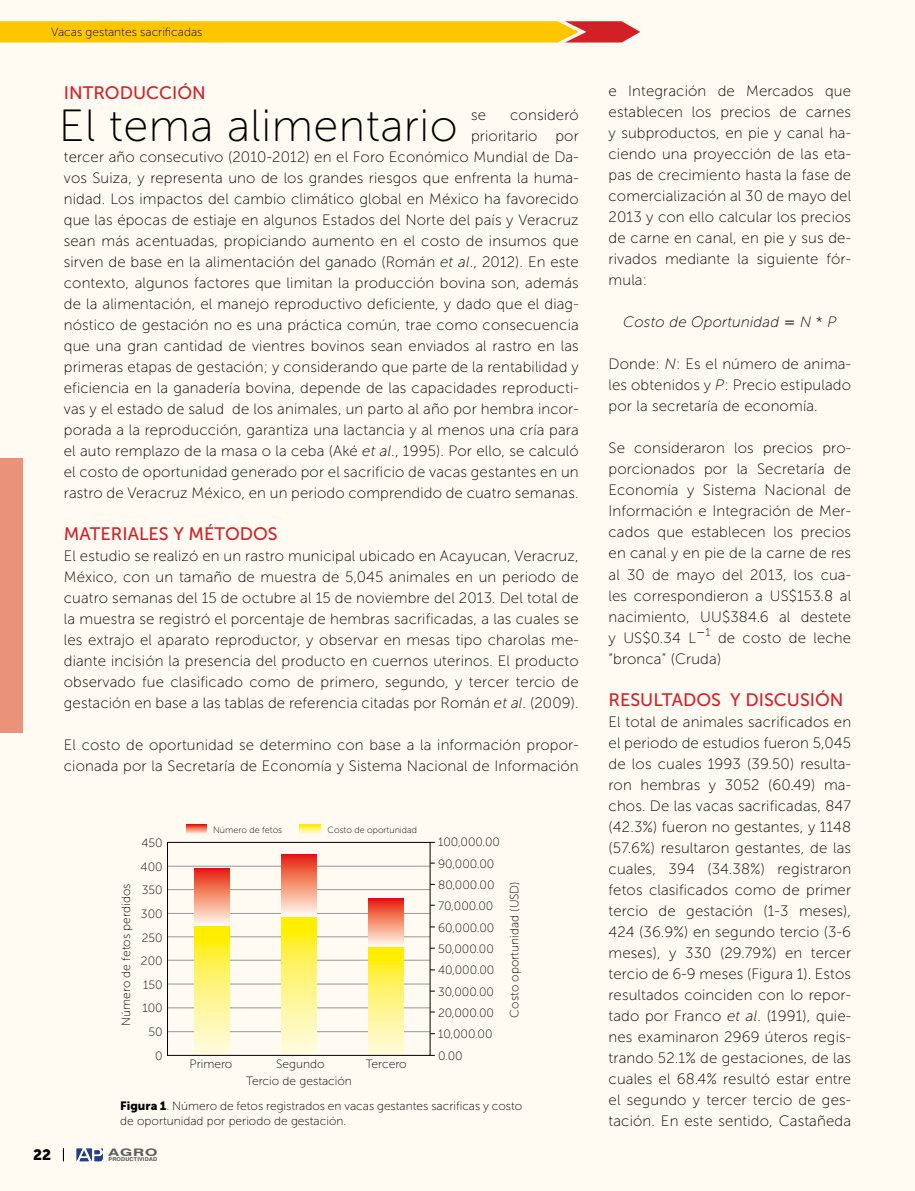
<style>
.page{position:relative;width:915px;height:1191px;background:#fff}
.page>*{position:absolute;margin:0;border:0;box-sizing:border-box;transform-origin:0 0}
.t1{font:45px "Museo Sans 100";letter-spacing:.01em;color:#000}
.t2{font:18px "Museo Sans 500";color:#d1222a}
.t3{font:15px/21px "Museo Sans 100";letter-spacing:.01em;color:#000;text-align:justify}
.t4{font:italic 15px "Museo Sans 100";letter-spacing:.01em;color:#000}
.t5{font:15px "Museo Sans 900";color:#000}
.t6{font:12px/21.3px "Museo Sans 100";color:#000}
.t7{font:700 10.35px "Swiss 721 BT";color:#000;scale:1.52 1}
.t8{font:9px "Museo Sans 100";color:#000}
.t9{font:700 5.4px "Swiss 721 BT";letter-spacing:.03em;color:#000}
.s1{font-style:italic}
.s2{font-family:"Museo Sans 900"}
.s3{font-style:normal}
</style>
<div class="page">
<div style="left:0;top:0;width:914px;height:1191px;background:#fffbf2"></div>
<hr style="left:167px;top:866px;width:263px;height:1px;background:#969797">
<hr style="left:167px;top:889px;width:263px;height:1px;background:#969797">
<hr style="left:167px;top:913px;width:263px;height:1px;background:#969797">
<hr style="left:167px;top:936px;width:263px;height:1px;background:#969797">
<hr style="left:167px;top:960px;width:263px;height:1px;background:#969797">
<hr style="left:167px;top:983px;width:263px;height:1px;background:#969797">
<hr style="left:167px;top:1007px;width:263px;height:1px;background:#969797">
<hr style="left:167px;top:1031px;width:263px;height:1px;background:#969797">
<svg style="left:194px;top:926px;width:35px;height:127px;background:#fff476"></svg>
<svg style="left:368px;top:946px;width:35px;height:107px;background:#fff375"></svg>
<svg style="left:282px;top:916px;width:34px;height:137px;background:#fff479"></svg>
<div style="left:194px;top:868px;width:35px;height:58px;background:linear-gradient(to bottom,#e72206,#fffbe8)"></div>
<div style="left:368px;top:899px;width:35px;height:47px;background:linear-gradient(to bottom,#e72307,#fffbe6)"></div>
<div style="left:282px;top:854px;width:34px;height:62px;background:linear-gradient(to bottom,#e72206,#fffbe7)"></div>
<svg style="left:300px;top:824px;width:20px;height:9px"></svg>
<svg style="left:186px;top:824px;width:21px;height:9px"></svg>
<div style="left:167px;top:842px;width:263px;height:213px;border:1px solid #000"></div>
<svg style="left:785px;top:321px;width:9px;height:4px"></svg>
<p class="t6" style="left:51px;top:22px;width:153px">Vacas gestantes sacrificadas</p>
<p class="t2" style="left:64px;top:82px;width:143px">INTRODUCCIÓN</p>
<h1 class="t1" style="left:59px;top:101px;width:400px">El tema alimentario</h1>
<p class="t3" style="left:471px;top:104px;width:16px">se</p>
<p class="t3" style="left:64px;top:104px;width:516px;text-align:right">consideró<br>prioritario por<br>tercer año consecutivo (2010-2012) en el Foro Económico Mundial de Da&shy;vos Suiza, y representa uno de los grandes riesgos que enfrenta la huma&shy;nidad. Los impactos del cambio climático global en México ha favorecido que las épocas de estiaje en algunos Estados del Norte del país y Veracruz sean más acentuadas, propiciando aumento en el costo de insumos que sirven de base en la alimentación del ganado (Román <span class="s1">et al</span>., 2012). En este contexto, algunos factores que limitan la producción bovina son, además de la alimentación, el manejo reproductivo deficiente, y dado que el diag&shy;nóstico de gestación no es una práctica común, trae como consecuencia que una gran cantidad de vientres bovinos sean enviados al rastro en las primeras etapas de gestación; y considerando que parte de la rentabilidad y eficiencia en la ganadería bovina, depende de las capacidades reproducti&shy;vas y el estado de salud de los animales, un parto al año por hembra incor&shy;porada a la reproducción, garantiza una lactancia y al menos una cría para el auto remplazo de la masa o la ceba (Aké <span class="s1">et al</span>., 1995). Por ello, se calculó el costo de oportunidad generado por el sacrificio de vacas gestantes en un rastro de Veracruz México, en un periodo comprendido de cuatro semanas.</p>
<p class="t2" style="left:64px;top:523px;width:215px">MATERIALES Y MÉTODOS</p>
<p class="t3" style="left:64px;top:545px;width:516px">El estudio se realizó en un rastro municipal ubicado en Acayucan, Veracruz, México, con un tamaño de muestra de 5,045 animales en un periodo de cuatro semanas del 15 de octubre al 15 de noviembre del 2013. Del total de la muestra se registró el porcentaje de hembras sacrificadas, a las cuales se les extrajo el aparato reproductor, y observar en mesas tipo charolas me&shy;diante incisión la presencia del producto en cuernos uterinos. El producto observado fue clasificado como de primero, segundo, y tercer tercio de gestación en base a las tablas de referencia citadas por Román <span class="s1">et al</span>. (2009).</p>
<p class="t3" style="left:64px;top:734px;width:516px">El costo de oportunidad se determino con base a la información propor&shy;cionada por la Secretaría de Economía y Sistema Nacional de Información</p>
<p class="t8" style="left:213px;top:824px;width:70px">Número de fetos</p>
<p class="t8" style="left:327px;top:824px;width:91px">Costo de oportunidad</p>
<p class="t6" style="left:438px;top:831px;width:63px">100,000.00<br>90,000.00<br>80,000.00<br>70,000.00<br>60,000.00<br>50,000.00<br>40,000.00<br>30,000.00<br>20,000.00<br>10,000.00<br>0.00</p>
<p class="t6" style="left:140px;top:831px;width:23px;line-height:23.5px;text-align:right">450<br>400<br>350<br>300<br>250<br>200<br>150<br>100<br>50<br>0</p>
<p class="t6" style="left:115px;top:1025px;width:144px;rotate:-90deg">Número de fetos perdidos</p>
<p class="t6" style="left:503px;top:1017px;width:138px;rotate:-90deg">Costo oportunidad (USD)</p>
<p class="t6" style="left:189px;top:1053px;width:44px">Primero</p>
<p class="t6" style="left:276px;top:1053px;width:50px">Segundo</p>
<p class="t6" style="left:366px;top:1053px;width:42px">Tercero</p>
<p class="t6" style="left:246px;top:1070px;width:107px">Tercio de gestación</p>
<p class="t6" style="left:120px;top:1098px;width:403px;line-height:15px"><span class="s2">Figura 1</span>. Número de fetos registrados en vacas gestantes sacrificas y costo de oportunidad por periodo de gestación.</p>
<p class="t5" style="left:33px;top:1146px;width:20px">22</p>
<p class="t7" style="left:108px;top:1145px;width:34px">AGRO</p>
<p class="t9" style="left:108px;top:1155px;width:50px">PRODUCTIVIDAD</p>
<p class="t3" style="left:608px;top:81px;width:244px">e Integración de Mercados que establecen los precios de carnes y subproductos, en pie y canal ha&shy;ciendo una proyección de las eta&shy;pas de crecimiento hasta la fase de comercialización al 30 de mayo del 2013 y con ello calcular los precios de carne en canal, en pie y sus de&shy;rivados mediante la siguiente fór&shy;mula:</p>
<p class="t4" style="left:623px;top:314px;width:157px">Costo de Oportunidad</p>
<p class="t4" style="left:799px;top:314px;width:38px">N <span class="s3">*</span> P</p>
<p class="t3" style="left:608px;top:354px;width:244px">Donde: <span class="s1">N</span>: Es el número de anima&shy;les obtenidos y <span class="s1">P</span>: Precio estipulado por la secretaría de economía.</p>
<p class="t3" style="left:608px;top:438px;width:244px">Se consideraron los precios pro&shy;porcionados por la Secretaría de Economía y Sistema Nacional de Información e Integración de Mer&shy;cados que establecen los precios en canal y en pie de la carne de res al 30 de mayo del 2013, los cua&shy;les correspondieron a US$153.8 al nacimiento, UU$384.6 al destete y US$0.34 L <sup>1</sup></p>
<p class="t3" style="left:608px;top:627px;width:244px;text-indent:109px">de costo de leche “bronca” (Cruda)</p>
<p class="t2" style="left:608px;top:689px;width:236px">RESULTADOS Y DISCUSIÓN</p>
<p class="t3" style="left:608px;top:711px;width:244px">El total de animales sacrificados en el periodo de estudios fueron 5,045 de los cuales 1993 (39.50) resulta&shy;ron hembras y 3052 (60.49) ma&shy;chos. De las vacas sacrificadas, 847 (42.3%) fueron no gestantes, y 1148 (57.6%) resultaron gestantes, de las cuales, 394 (34.38%) registraron fetos clasificados como de primer tercio de gestación (1-3 meses), 424 (36.9%) en segundo tercio (3-6 meses), y 330 (29.79%) en tercer tercio de 6-9 meses (Figura 1). Estos resultados coinciden con lo repor&shy;tado por Franco <span class="s1">et al</span>. (1991), quie&shy;nes examinaron 2969 úteros regis&shy;trando 52.1% de gestaciones, de las cuales el 68.4% resultó estar entre el segundo y tercer tercio de ges&shy;tación. En este sentido, Castañeda</p>
</div>
